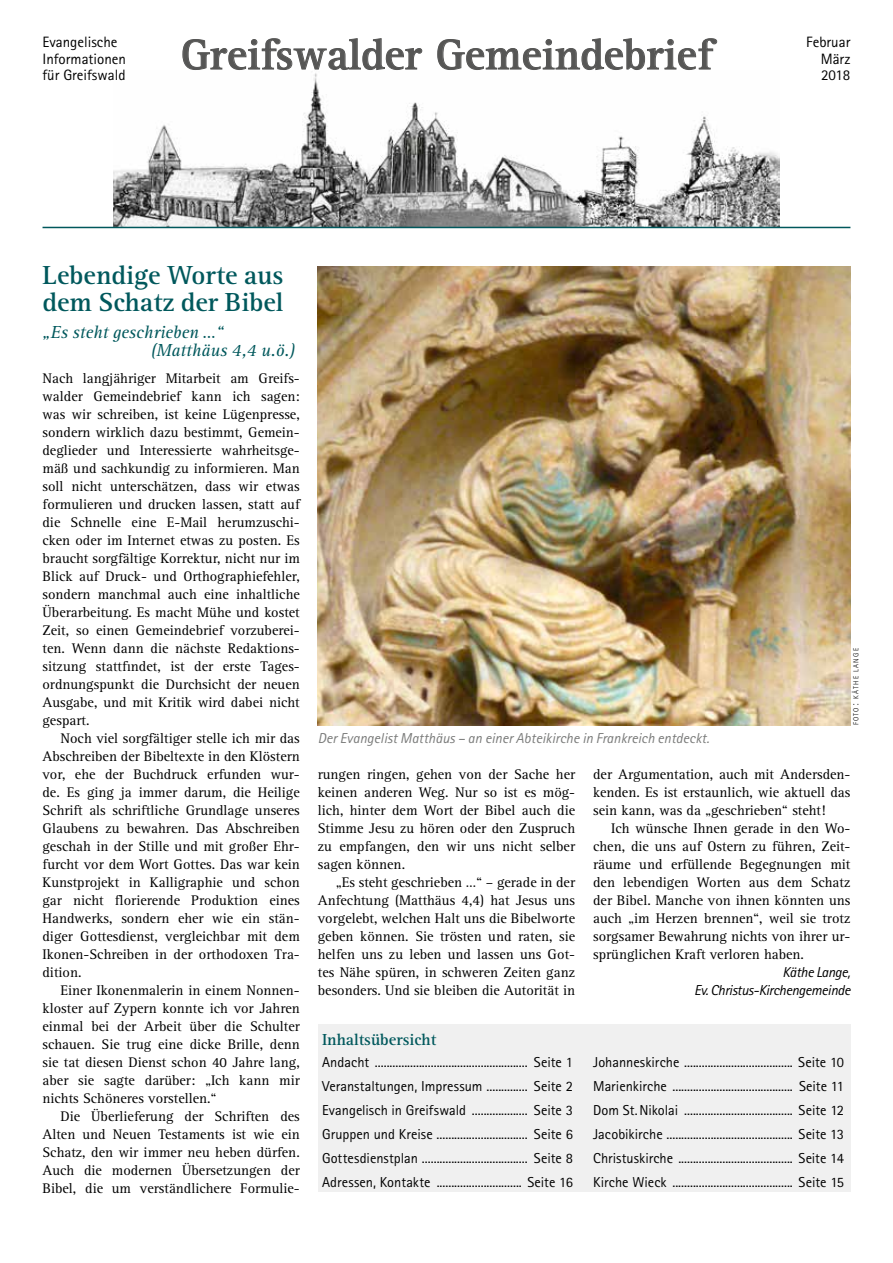
<style>
.page{position:relative;width:893px;height:1263px;background:#fff}
.page>*{position:absolute;margin:0;border:0;box-sizing:border-box;transform-origin:0 0}
.t1{font:700 43.8px "Rotis Serif";color:#565655}
.t2{font:700 27px/27px "Rotis Serif";color:#00585c}
.t3{font:italic 18px/18px "Rotis Serif";color:#00585c}
.t4{font:700 16.5px "Rotis Serif";color:#00585c}
.t5{font:15px/16.5px "Rotis Sans Serif";color:#000}
.t6{font:14.4px/18px "Rotis Serif";color:#000;text-align:justify}
.t7{font:14.4px/24px "Rotis Sans Serif";letter-spacing:.005em;color:#000;text-align:justify}
.t8{font:italic 14.4px "Rotis Sans Serif";color:#7a7b7a}
.t9{font:italic 14.4px/18px "Rotis Sans Serif";letter-spacing:-.025em;color:#000;text-align:right}
.t10{font:300 7.35px "Rotis Sans Serif";letter-spacing:.17em;color:#000}
.s1{font-size:10.5px}
</style>
<div class="page">
<img style="left:113px;top:73px;width:666px;height:154px">
<hr style="left:43px;top:227px;width:807px;height:1px;background:#00585c">
<svg style="left:182px;top:38px;width:241px;height:32px"></svg>
<svg style="left:437px;top:38px;width:280px;height:32px"></svg>
<div style="left:318px;top:1025px;width:532px;height:167px;background:#f0f0f0"></div>
<img style="left:318px;top:266px;width:532px;height:459px">
<p class="t5" style="left:43px;top:34px;width:85px">Evangelische<br>Informationen für Greifswald</p>
<p class="t5" style="left:806px;top:34px;width:46px;text-align:right">Februar<br>März</p>
<h1 class="t1" style="left:181px;top:29px;width:533px">Greifswalder Gemeindebrief</h1>
<p class="t5" style="left:821px;top:67px;width:31px">2018</p>
<h2 class="t2" style="left:43px;top:262px;width:242px">Lebendige Worte aus dem Schatz der Bibel</h2>
<p class="t3" style="left:151px;top:323px;width:146px;text-indent:-108px">„Es steht geschrieben …“ (Matthäus 4,4 u.ö.)</p>
<p class="t6" style="left:43px;top:370px;width:259px">Nach langjähriger Mitarbeit am Greifs&shy;walder Gemeindebrief kann ich sagen: was wir schreiben, ist keine Lügenpresse, sondern wirklich dazu bestimmt, Gemein&shy;deglieder und Interessierte wahrheitsge&shy;mäß und sachkundig zu informieren. Man soll nicht unterschätzen, dass wir etwas formulieren und drucken lassen, statt auf die Schnelle eine E-Mail herumzuschi&shy;cken oder im Internet etwas zu posten. Es braucht sorgfältige Korrektur, nicht nur im Blick auf Druck- und Orthographiefehler, sondern manchmal auch eine inhaltliche Überarbeitung. Es macht Mühe und kostet Zeit, so einen Gemeindebrief vorzuberei&shy;ten. Wenn dann die nächste Redaktions&shy;sitzung stattfindet, ist der erste Tages&shy;ordnungspunkt die Durchsicht der neuen Ausgabe, und mit Kritik wird dabei nicht gespart.</p>
<p class="t6" style="left:43px;top:730px;width:259px;text-indent:18px">Noch viel sorgfältiger stelle ich mir das Abschreiben der Bibeltexte in den Klöstern vor, ehe der Buchdruck erfunden wur&shy;de. Es ging ja immer darum, die Heilige Schrift als schriftliche Grundlage unseres Glaubens zu bewahren. Das Abschreiben geschah in der Stille und mit großer Ehr&shy;furcht vor dem Wort Gottes. Das war kein Kunstprojekt in Kalligraphie und schon gar nicht florierende Produktion eines Handwerks, sondern eher wie ein stän&shy;diger Gottesdienst, vergleichbar mit dem Ikonen-Schreiben in der orthodoxen Tra&shy;dition.</p>
<p class="t6" style="left:43px;top:982px;width:259px;text-indent:18px">Einer Ikonenmalerin in einem Nonnen&shy;kloster auf Zypern konnte ich vor Jahren einmal bei der Arbeit über die Schulter schauen. Sie trug eine dicke Brille, denn sie tat diesen Dienst schon 40 Jahre lang, aber sie sagte darüber: „Ich kann mir nichts Schöneres vorstellen.“</p>
<p class="t6" style="left:43px;top:1108px;width:259px;text-indent:18px">Die Überlieferung der Schriften des Alten und Neuen Testaments ist wie ein Schatz, den wir immer neu heben dürfen.<br>Auch die modernen Übersetzungen der Bibel, die um verständlichere Formulie-</p>
<p class="t8" style="left:318px;top:730px;width:393px">Der Evangelist Matthäus – an einer Abteikirche in Frankreich entdeckt.</p>
<p class="t10" style="left:852px;top:725px;width:79px;rotate:-90deg">foto<span class="s1">:</span> käthe lange</p>
<p class="t6" style="left:318px;top:766px;width:259px">rungen ringen, gehen von der Sache her keinen anderen Weg. Nur so ist es mög&shy;lich, hinter dem Wort der Bibel auch die Stimme Jesu zu hören oder den Zuspruch zu empfangen, den wir uns nicht selber sagen können.</p>
<p class="t6" style="left:318px;top:874px;width:259px;text-indent:18px">„Es steht geschrieben …“ – gerade in der Anfechtung (Matthäus 4,4) hat Jesus uns vorgelebt, welchen Halt uns die Bibelworte geben können. Sie trösten und raten, sie helfen uns zu leben und lassen uns Got&shy;tes Nähe spüren, in schweren Zeiten ganz besonders. Und sie bleiben die Autorität in</p>
<p class="t6" style="left:593px;top:766px;width:259px">der Argumentation, auch mit Andersden&shy;kenden. Es ist erstaunlich, wie aktuell das sein kann, was da „geschrieben“ steht!</p>
<p class="t6" style="left:593px;top:820px;width:259px;text-indent:18px">Ich wünsche Ihnen gerade in den Wo&shy;chen, die uns auf Ostern zu führen, Zeit&shy;räume und erfüllende Begegnungen mit den lebendigen Worten aus dem Schatz der Bibel. Manche von ihnen könnten uns auch „im Herzen brennen“, weil sie trotz sorgsamer Bewahrung nichts von ihrer ur&shy;sprünglichen Kraft verloren haben.</p>
<p class="t9" style="left:694px;top:963px;width:158px">Käthe Lange,<br>Ev. Christus-Kirchengemeinde</p>
<p class="t4" style="left:322px;top:1029px;width:116px">Inhaltsübersicht</p>
<p class="t7" style="left:322px;top:1050px;width:252px">Andacht .................................................... Seite 1<br>Veranstaltungen, Impressum .............. Seite 2<br>Evangelisch in Greifswald ................... Seite 3<br>Gruppen und Kreise ............................... Seite 6<br>Gottesdienstplan .................................... Seite 8<br>Adressen, Kontakte ............................. Seite 16</p>
<p class="t7" style="left:593px;top:1050px;width:252px">Johanneskirche ..................................... Seite 10<br>Marienkirche ......................................... Seite 11<br>Dom St.Nikolai ..................................... Seite 12<br>Jacobikirche ........................................... Seite 13<br>Christuskirche ....................................... Seite 14<br>Kirche Wieck ......................................... Seite 15</p>
</div>
